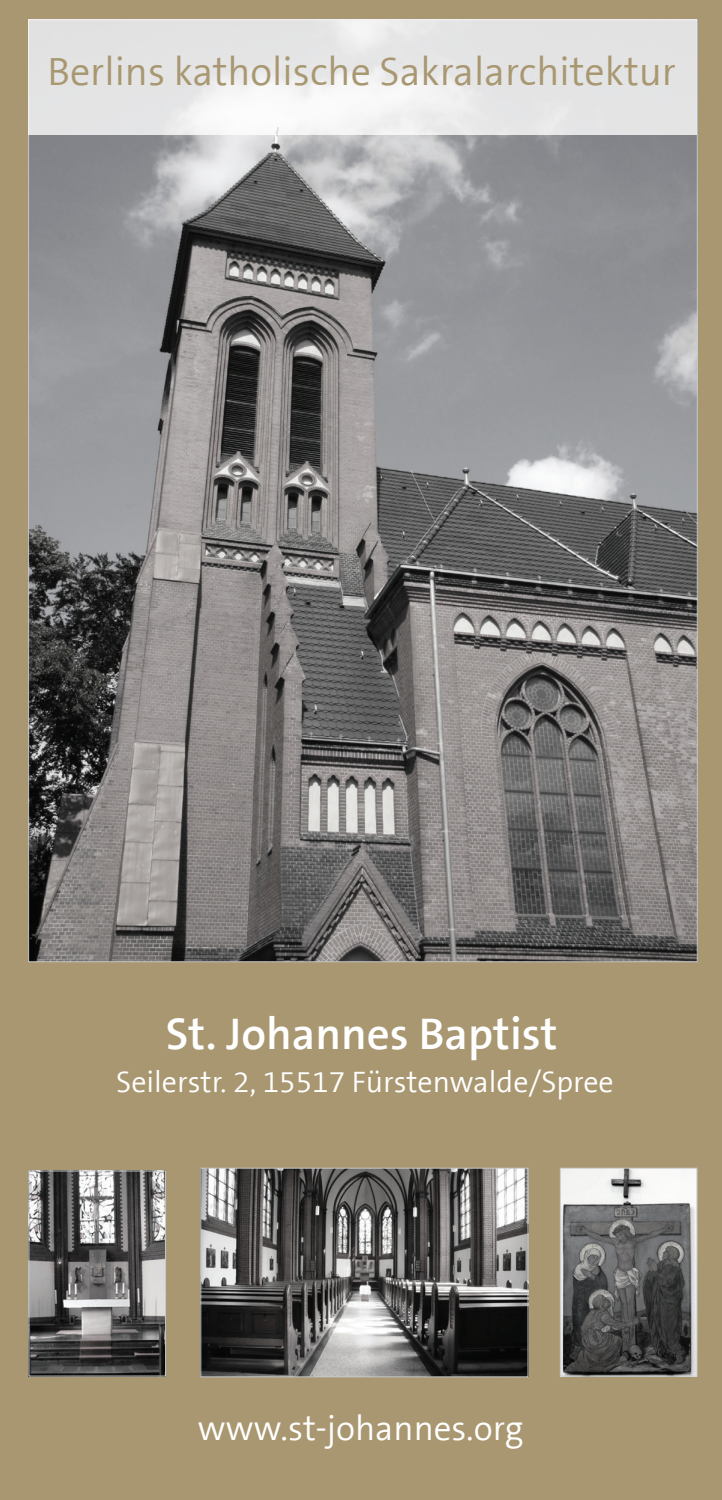
<style>
.page{position:relative;width:722px;height:1500px;background:#fff}
.page>*{position:absolute;margin:0;border:0;box-sizing:border-box;transform-origin:0 0}
.t1{font:700 45px "The Sans Basic";color:#fff}
.t2{font:40px "The Sans Basic";color:#a89770}
.t3{font:35px "The Sans Basic";color:#fff}
.t4{font:30px "The Sans Basic";color:#fff}
</style>
<div class="page">
<div style="left:0;top:0;width:722px;height:1499px;background:#a89770"></div>
<img style="left:202px;top:1169px;width:324px;height:205px">
<div style="left:200px;top:1167px;width:328px;height:209px;border:1px solid #c7c8ca"></div>
<img style="left:30px;top:135px;width:665px;height:825px">
<svg style="left:29px;top:20px;width:668px;height:115px;background:#e7e7e8"></svg>
<img style="left:562px;top:1169px;width:133px;height:205px">
<div style="left:560px;top:1167px;width:137px;height:209px;border:1px solid #c7c8ca"></div>
<img style="left:31px;top:1172px;width:133px;height:202px">
<div style="left:29px;top:1170px;width:137px;height:206px;border:1px solid #c7c8ca"></div>
<h2 class="t2" style="left:47px;top:46px;width:630px">Berlins katholische Sakralarchitektur</h2>
<h1 class="t1" style="left:166px;top:1004px;width:393px">St. Johannes Baptist</h1>
<p class="t4" style="left:116px;top:1062px;width:499px">Seilerstr. 2, 15517 Fürstenwalde/Spree</p>
<p class="t3" style="left:198px;top:1405px;width:327px">www.st-johannes.org</p>
</div>
